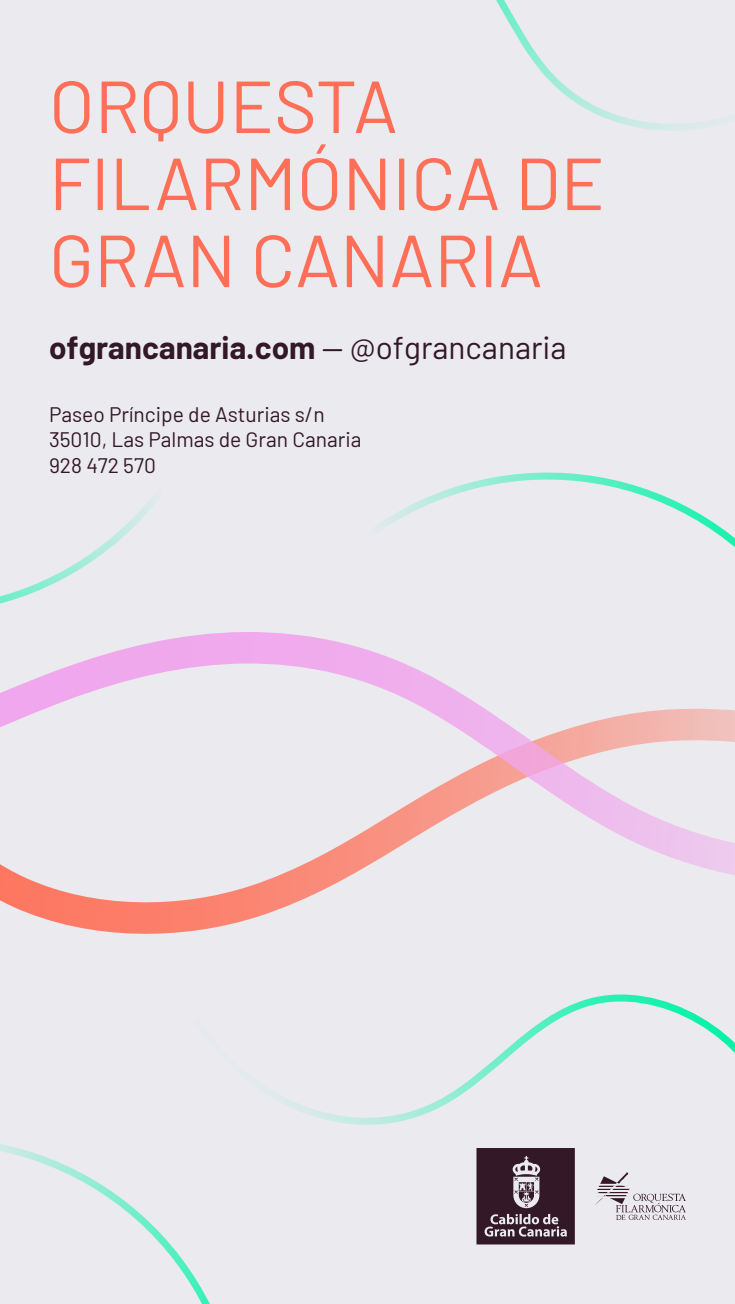
<style>
.page{position:relative;width:735px;height:1304px;background:#eaeaef}
.page>*{position:absolute;margin:0;border:0;box-sizing:border-box;transform-origin:0 0}
.t1{font:73.5px/77px "Barlow";color:#ff6f57}
.t2{font:700 31.5px "Barlow";color:#331827}
.t3{font:21px/25.2px "Barlow";color:#331827}
.s1{font-weight:400}
</style>
<div class="page">
<svg style="left:34px;top:915px;width:229px;height:19px"></svg>
<svg style="left:0;top:632px;width:735px;height:283px"></svg>
<svg style="left:496px;top:0;width:218px;height:131px"></svg>
<svg style="left:271px;top:994px;width:464px;height:131px"></svg>
<svg style="left:380px;top:472px;width:355px;height:76px"></svg>
<svg style="left:0;top:498px;width:172px;height:153px"></svg>
<svg style="left:0;top:1144px;width:210px;height:160px"></svg>
<svg style="left:476px;top:1148px;width:99px;height:96px;background:#503946"></svg>
<svg style="left:595px;top:1172px;width:91px;height:48px"></svg>
<div style="left:596px;top:1184px;width:33px;height:1px;background:#331827;border:1px solid #eee"></div>
<div style="left:596px;top:1187px;width:33px;height:1px;background:#331827;border:1px solid #eee"></div>
<div style="left:596px;top:1190px;width:33px;height:1px;background:#331827;border:1px solid #eee"></div>
<div style="left:596px;top:1193px;width:33px;height:2px;background:#331827;border:1px solid #eee"></div>
<div style="left:596px;top:1196px;width:33px;height:2px;background:#331827;border:1px solid #eee"></div>
<h1 class="t1" style="left:49px;top:62px;width:557px">ORQUESTA<br>FILARMÓNICA DE<br>GRAN CANARIA</h1>
<h2 class="t2" style="left:49px;top:325px;width:519px">ofgrancanaria.com <span class="s1">— @ofgrancanaria</span></h2>
<p class="t3" style="left:49px;top:400px;width:314px">Paseo Príncipe de Asturias s/n<br>35010, Las Palmas de Gran Canaria<br>928 472 570</p>
</div>
